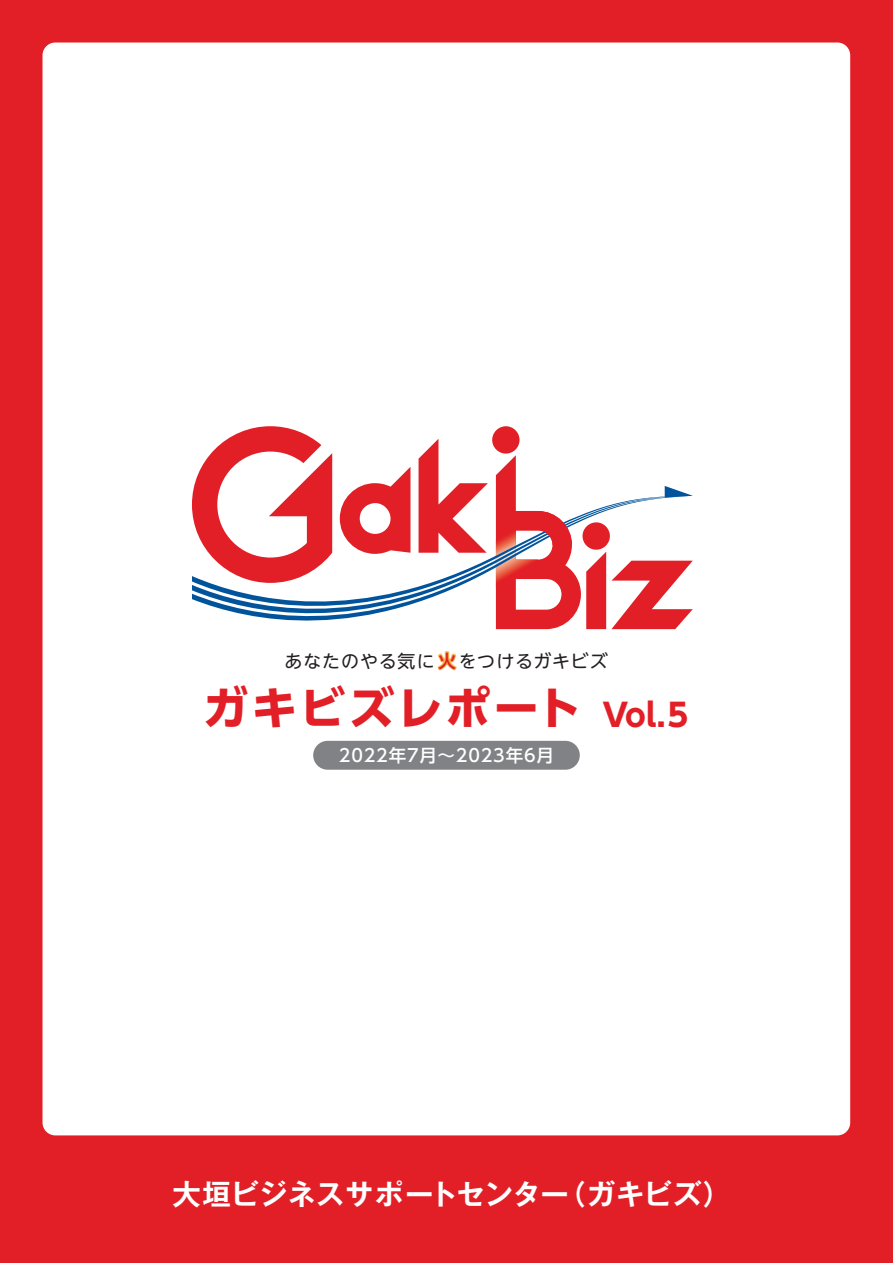
<style>
.page{position:relative;width:893px;height:1263px;background:#e21f26}
.page>*{position:absolute;margin:0;border:0;box-sizing:border-box;transform-origin:0 0}
.t1{font:700 45px "UD Shin Go Pro";letter-spacing:.07em;color:#e21f26}
.t2{font:700 28.5px "Gothic MB101 Pro De";letter-spacing:-.005em;color:#fff}
.t3{font:18px "UD Shin Go NT Pr 6 N";letter-spacing:.045em;color:#231f20}
.t4{font:500 17.55px "UD Shin Go Pro";letter-spacing:.05em;color:#fff}
.s1{font-weight:500;color:#ee1d23}
.s2{font-size:31.5px}
</style>
<div class="page">
<div style="left:43px;top:43px;width:807px;height:1092px;background:#fff;border-radius:13px"></div>
<div style="left:313px;top:741px;width:267px;height:29px;background:#808285;border-radius:14px"></div>
<svg style="left:192px;top:426px;width:501px;height:245px"></svg>
<p class="t3" style="left:285px;top:646px;width:325px">あなたのやる気に<span class="s1">火</span>をつけるガキビズ</p>
<h1 class="t1" style="left:203px;top:671px;width:487px">ガキビズレポート <span class="s2">Vol.5</span></h1>
<p class="t4" style="left:339px;top:741px;width:217px">2022年7月～2023年6月</p>
<p class="t2" style="left:172px;top:1170px;width:560px">大垣ビジネスサポートセンター（ガキビズ）</p>
</div>
